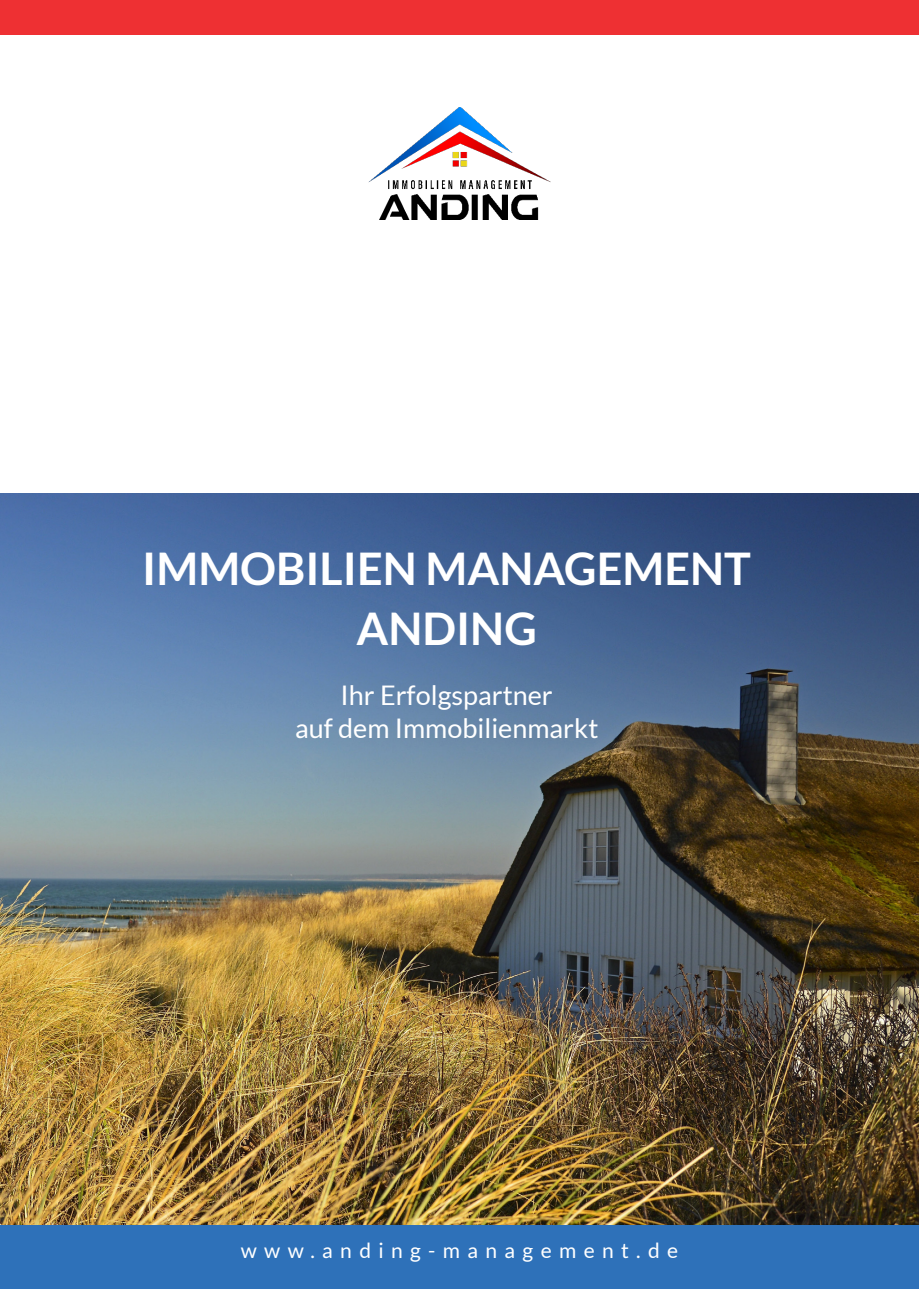
<style>
.page{position:relative;width:919px;height:1289px;background:#fff}
.page>*{position:absolute;margin:0;border:0;box-sizing:border-box;transform-origin:0 0}
.t1{font:700 45px/60px "Lato";color:#fff;text-align:center}
.t2{font:27px/33px "Lato";color:#fff;text-align:center}
.t3{font:21px "Lato";letter-spacing:.35em;color:#fff}
</style>
<div class="page">
<img style="left:0;top:493px;width:918px;height:732px">
<img style="left:368px;top:107px;width:182px;height:113px">
<div style="left:0;top:1225px;width:918px;height:63px;background:#2e71b9"></div>
<div style="left:0;top:0;width:918px;height:34px;background:#ee3033"></div>
<h1 class="t1" style="left:142px;top:538px;width:610px">IMMOBILIEN MANAGEMENT<br>ANDING</h1>
<p class="t2" style="left:295px;top:678px;width:305px">Ihr Erfolgspartner<br>auf dem Immobilienmarkt</p>
<p class="t3" style="left:241px;top:1238px;width:439px">www.anding-management.de</p>
</div>
